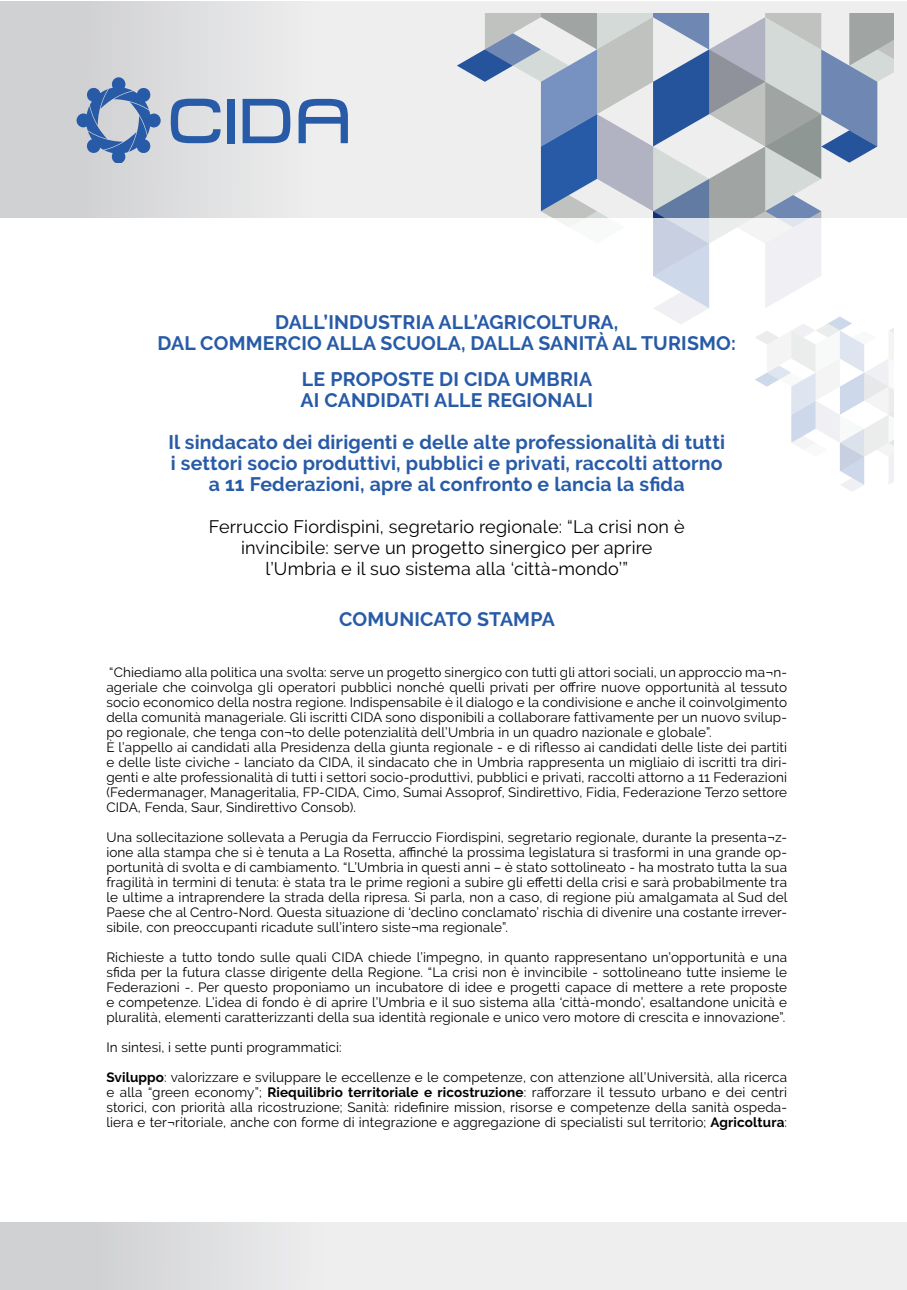
<style>
.page{position:relative;width:907px;height:1290px;background:#fff}
.page>*{position:absolute;margin:0;border:0;box-sizing:border-box;transform-origin:0 0}
.t1{font:700 19.5px "Raleway";letter-spacing:.01em;color:#285ba7}
.t2{font:18px "Raleway";letter-spacing:.01em;color:#000}
.t3{font:13.5px/15px "Raleway";letter-spacing:.01em;color:#000;text-align:justify}
.s1{font-weight:700}
</style>
<div class="page">
<div style="left:0;top:1px;width:906px;height:217px;background:linear-gradient(to right,#dadbdc,#ecedef)"></div>
<svg style="left:457px;top:14px;width:436px;height:204px;background:#b4bdcb"></svg>
<svg style="left:298px;top:99px;width:49px;height:44px;background:#8fa8cc"></svg>
<svg style="left:242px;top:99px;width:48px;height:44px;background:#8ba3c9"></svg>
<div style="left:227px;top:99px;width:7px;height:44px;background:#285ba7"></div>
<svg style="left:171px;top:99px;width:49px;height:44px;background:#91a7c8"></svg>
<svg style="left:77px;top:77px;width:84px;height:86px;background:#92a6c4"></svg>
<div style="left:0;top:1222px;width:906px;height:68px;background:linear-gradient(to right,#d8d8d9,#f7f6f7)"></div>
<p class="t1" style="left:275px;top:311px;width:345px">DALL’INDUSTRIA ALL’AGRICOLTURA,</p>
<p class="t1" style="left:157px;top:332px;width:580px">DAL COMMERCIO ALLA SCUOLA, DALLA SANITÀ AL TURISMO:</p>
<p class="t1" style="left:302px;top:368px;width:291px">LE PROPOSTE DI CIDA UMBRIA</p>
<p class="t1" style="left:300px;top:389px;width:294px">AI CANDIDATI ALLE REGIONALI</p>
<p class="t1" style="left:168px;top:431px;width:558px">Il sindacato dei dirigenti e delle alte professionalità di tutti</p>
<p class="t1" style="left:171px;top:452px;width:553px">i settori socio produttivi, pubblici e privati, raccolti attorno</p>
<p class="t1" style="left:209px;top:473px;width:477px">a 11 Federazioni, apre al confronto e lancia la sfida</p>
<p class="t2" style="left:209px;top:516px;width:477px">Ferruccio Fiordispini, segretario regionale: “La crisi non è</p>
<p class="t2" style="left:241px;top:537px;width:413px">invincibile: serve un progetto sinergico per aprire</p>
<p class="t2" style="left:265px;top:558px;width:364px">l’Umbria e il suo sistema alla ‘città-mondo’”</p>
<p class="t1" style="left:339px;top:608px;width:217px">COMUNICATO STAMPA</p>
<p class="t3" style="left:106px;top:664px;width:682px">“Chiediamo alla politica una svolta: serve un progetto sinergico con tutti gli attori sociali, un approccio ma¬n&shy;ageriale che coinvolga gli operatori pubblici nonché quelli privati per offrire nuove opportunità al tessuto socio economico della nostra regione. Indispensabile è il dialogo e la condivisione e anche il coinvolgimento della comunità manageriale. Gli iscritti CIDA sono disponibili a collaborare fattivamente per un nuovo svilup&shy;po regionale, che tenga con¬to delle potenzialità dell’Umbria in un quadro nazionale e globale”.</p>
<p class="t3" style="left:106px;top:739px;width:682px">È l’appello ai candidati alla Presidenza della giunta regionale - e di riflesso ai candidati delle liste dei partiti e delle liste civiche - lanciato da CIDA, il sindacato che in Umbria rappresenta un migliaio di iscritti tra diri&shy;genti e alte professionalità di tutti i settori socio-produttivi, pubblici e privati, raccolti attorno a 11 Federazioni (Federmanager, Manageritalia, FP-CIDA, Cimo, Sumai Assoprof, Sindirettivo, Fidia, Federazione Terzo settore CIDA, Fenda, Saur, Sindirettivo Consob).</p>
<p class="t3" style="left:106px;top:829px;width:682px">Una sollecitazione sollevata a Perugia da Ferruccio Fiordispini, segretario regionale, durante la presenta¬z&shy;ione alla stampa che si è tenuta a La Rosetta, affinché la prossima legislatura si trasformi in una grande op&shy;portunità di svolta e di cambiamento. “L’Umbria in questi anni – è stato sottolineato - ha mostrato tutta la sua fragilità in termini di tenuta: è stata tra le prime regioni a subire gli effetti della crisi e sarà probabilmente tra le ultime a intraprendere la strada della ripresa. Si parla, non a caso, di regione più amalgamata al Sud del Paese che al Centro-Nord. Questa situazione di ‘declino conclamato’ rischia di divenire una costante irrever&shy;sibile, con preoccupanti ricadute sull’intero siste¬ma regionale”.</p>
<p class="t3" style="left:106px;top:949px;width:682px">Richieste a tutto tondo sulle quali CIDA chiede l’impegno, in quanto rappresentano un’opportunità e una sfida per la futura classe dirigente della Regione. “La crisi non è invincibile - sottolineano tutte insieme le Federazioni -. Per questo proponiamo un incubatore di idee e progetti capace di mettere a rete proposte e competenze. L’idea di fondo è di aprire l’Umbria e il suo sistema alla ‘città-mondo’, esaltandone unicità e pluralità, elementi caratterizzanti della sua identità regionale e unico vero motore di crescita e innovazione”.</p>
<p class="t3" style="left:106px;top:1039px;width:237px">In sintesi, i sette punti programmatici:</p>
<p class="t3" style="left:106px;top:1069px;width:682px"><span class="s1">Sviluppo</span>: valorizzare e sviluppare le eccellenze e le competenze, con attenzione all’Università, alla ricerca e alla “green economy”; <span class="s1">Riequilibrio territoriale e ricostruzione</span>: rafforzare il tessuto urbano e dei centri storici, con priorità alla ricostruzione; Sanità: ridefinire mission, risorse e competenze della sanità ospeda&shy;liera e ter¬ritoriale, anche con forme di integrazione e aggregazione di specialisti sul territorio; <span class="s1">Agricoltura</span>:</p>
</div>
